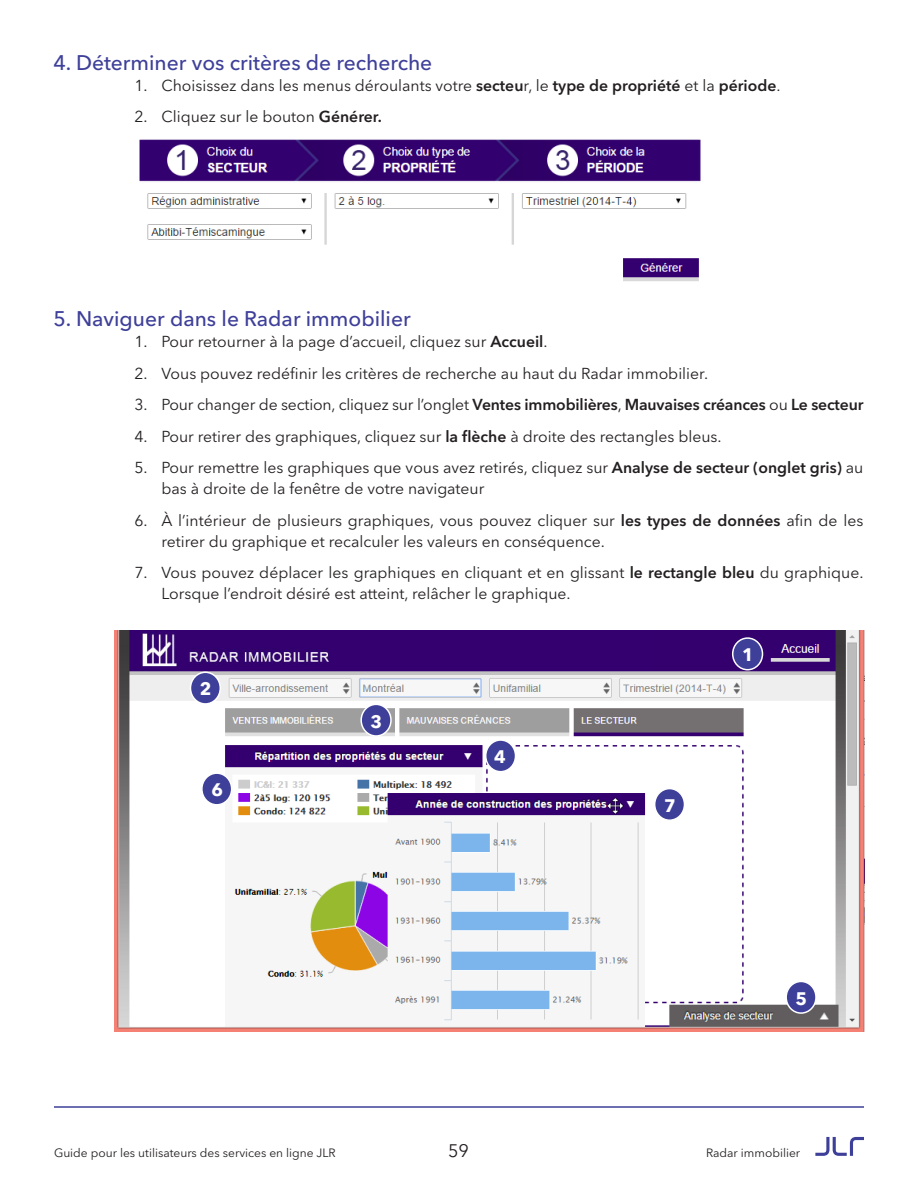
<style>
.page{position:relative;width:918px;height:1188px;background:#fff}
.page>*{position:absolute;margin:0;border:0;box-sizing:border-box;transform-origin:0 0}
.t1{font:500 21px "Avenir Next LT Pro";color:#3e3f99}
.t2{font:700 18px "Avenir Next LT Pro";color:#fff}
.t3{font:18px "Avenir Next LT Pro";color:#231f20}
.t4{font:15.75px "Avenir Next LT Pro";color:#231f20}
.t5{font:600 15.75px "Avenir Next LT Pro";letter-spacing:-.01em;color:#231f20}
.t6{font:12px "Avenir Next LT Pro";color:#231f20}
.s1{font-weight:600}
.s2{font-weight:400}
</style>
<div class="page">
<svg style="left:815px;top:1137px;width:49px;height:19px"></svg>
<hr style="left:54px;top:1106px;width:810px;height:2px;background:#3e3f99">
<img style="left:139px;top:139px;width:562px;height:142px">
<img style="left:114px;top:631px;width:750px;height:400px">
<div style="left:733px;top:638px;width:30px;height:32px;background:#3e3f99;border-radius:50%"></div>
<div style="left:732px;top:637px;width:31px;height:33px;border:2px solid #fff;border-radius:50%"></div>
<div style="left:190px;top:672px;width:30px;height:32px;background:#3e3f99;border-radius:50%"></div>
<div style="left:190px;top:672px;width:31px;height:33px;border:2px solid #fff;border-radius:50%"></div>
<div style="left:361px;top:704px;width:30px;height:32px;background:#3e3f99;border-radius:50%"></div>
<div style="left:360px;top:704px;width:32px;height:33px;border:2px solid #fff;border-radius:50%"></div>
<div style="left:486px;top:740px;width:30px;height:32px;background:#3e3f99;border-radius:50%"></div>
<div style="left:485px;top:739px;width:31px;height:33px;border:2px solid #fff;border-radius:50%"></div>
<div style="left:786px;top:981px;width:30px;height:32px;background:#3e3f99;border-radius:50%"></div>
<div style="left:785px;top:981px;width:32px;height:33px;border:2px solid #fff;border-radius:50%"></div>
<div style="left:202px;top:773px;width:30px;height:32px;background:#3e3f99;border-radius:50%"></div>
<div style="left:201px;top:772px;width:31px;height:34px;border:2px solid #fff;border-radius:50%"></div>
<div style="left:655px;top:789px;width:29px;height:31px;background:#3e3f99;border-radius:50%"></div>
<div style="left:654px;top:788px;width:31px;height:33px;border:2px solid #fff;border-radius:50%"></div>
<h2 class="t1" style="left:53px;top:50px;width:380px">4. Déterminer vos critères de recherche</h2>
<p class="t4" style="left:161px;top:76px;width:621px">Choisissez dans les menus déroulants votre <span class="s1">secteu</span>r le, <span class="s1">type de propriété</span> et la <span class="s1">période</span>.</p>
<p class="t4" style="left:134px;top:76px;width:15px">1.</p>
<p class="t4" style="left:134px;top:107px;width:15px">2.</p>
<p class="t4" style="left:161px;top:107px;width:222px">Cliquez sur le bouton <span class="s1">Générer.</span></p>
<h2 class="t1" style="left:53px;top:306px;width:359px">5. Naviguer dans le Radar immobilier</h2>
<p class="t4" style="left:161px;top:332px;width:388px">Pour retourner laà page d’accueil, cliquez sur <span class="s1">Accueil</span>.</p>
<p class="t4" style="left:134px;top:332px;width:15px">1.</p>
<p class="t4" style="left:134px;top:364px;width:15px">2.</p>
<p class="t4" style="left:134px;top:395px;width:15px">3.</p>
<p class="t4" style="left:134px;top:427px;width:15px">4.</p>
<p class="t4" style="left:134px;top:458px;width:15px">5.</p>
<p class="t4" style="left:134px;top:511px;width:15px">6.</p>
<p class="t4" style="left:134px;top:563px;width:15px">7.</p>
<p class="t4" style="left:161px;top:364px;width:548px">Vous pouvez redéfinir les critères de recherche au haut du Radar immobilier.</p>
<p class="t5" style="left:162px;top:395px;width:703px"><span class="s2">Pour changer de section, cliquez sur ’longlet</span> Ventes immobilières<span class="s2">,</span> Mauvaises créances <span class="s2">ou</span> Le secteur</p>
<p class="t4" style="left:161px;top:427px;width:562px">Pour retirer des graphiques, cliquez sur <span class="s1">la flèche</span> à droite des rectangles bleus.</p>
<p class="t4" style="left:161px;top:458px;width:704px">Pour remettre les graphiques que vous avez retirés, cliquez sur <span class="s1">Analyse de secteur (onglet gris)</span> au</p>
<p class="t4" style="left:161px;top:479px;width:324px">bas à droite de la fenêtre de votre navigateur</p>
<p class="t4" style="left:161px;top:511px;width:704px">À ’l intérieur de plusieurs graphiques, vous pouvez cliquer sur <span class="s1">les types de données</span> afin de les</p>
<p class="t4" style="left:161px;top:532px;width:445px">retirer du graphique et recalculer les valeurs en conséquence.</p>
<p class="t4" style="left:161px;top:563px;width:703px">Vous pouvez déplacer les graphiques en cliquant et en glissant <span class="s1">le rectangle bleu</span> du graphique.</p>
<p class="t4" style="left:161px;top:584px;width:411px">Lorsque ’l endroit désiré est atteint, relâcher le graphique.</p>
<p class="t2" style="left:200px;top:678px;width:13px">2</p>
<p class="t2" style="left:211px;top:779px;width:13px">6</p>
<p class="t2" style="left:371px;top:710px;width:13px">3</p>
<p class="t2" style="left:494px;top:746px;width:13px">4</p>
<p class="t2" style="left:664px;top:794px;width:13px">7</p>
<p class="t2" style="left:742px;top:644px;width:13px">1</p>
<p class="t2" style="left:796px;top:987px;width:13px">5</p>
<p class="t6" style="left:54px;top:1145px;width:283px">Guide pour les utilisateurs des services en ligne JLR</p>
<p class="t3" style="left:448px;top:1140px;width:22px">59</p>
<p class="t6" style="left:706px;top:1145px;width:96px">Radar immobilier</p>
</div>
